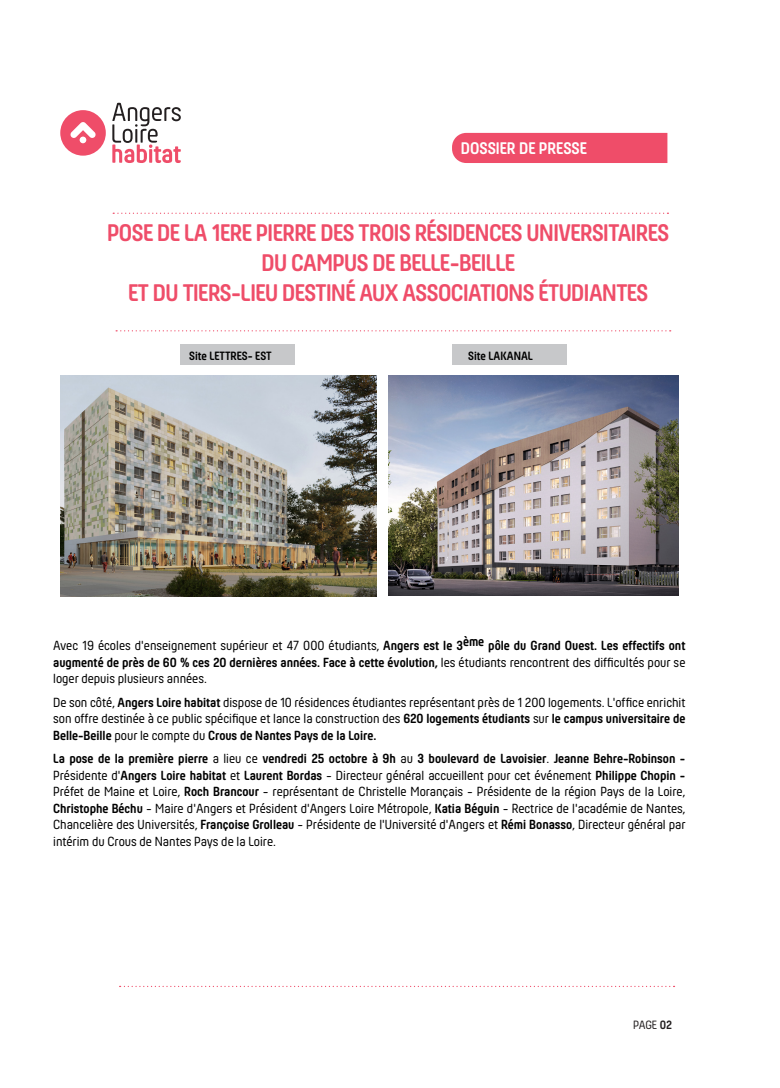
<style>
.page{position:relative;width:780px;height:1088px;background:#fff}
.page>*{position:absolute;margin:0;border:0;box-sizing:border-box;transform-origin:0 0}
.t1{font:700 25px "Hansom FY";letter-spacing:-.02em;color:#ef4d69}
.t2{font:700 17.5px "Hansom FY";color:#fff}
.t3{font:13.75px/16.5px "Hansom FY";color:#000;text-align:justify}
.t4{font:700 12.5px "Hansom FY";color:#000}
.s1{font-weight:700}
</style>
<div class="page">
<svg style="left:112px;top:103px;width:69px;height:60px"></svg>
<div style="left:60px;top:110px;width:46px;height:46px;background:#ef4d69;border-radius:50%"></div>
<svg style="left:70px;top:122px;width:26px;height:21px"></svg>
<div style="left:452px;top:133px;width:215px;height:30px;background:#ef4d69"></div>
<svg style="left:120px;top:986px;width:554px;height:1px"></svg>
<svg style="left:113px;top:213px;width:555px;height:1px"></svg>
<svg style="left:116px;top:330px;width:554px;height:1px"></svg>
<img style="left:388px;top:376px;width:291px;height:220px">
<img style="left:60px;top:376px;width:317px;height:221px">
<div style="left:180px;top:344px;width:115px;height:20px;background:#c7c8ca"></div>
<div style="left:452px;top:344px;width:114px;height:20px;background:#c7c8ca"></div>
<p class="t2" style="left:461px;top:138px;width:127px">DOSSIER DE PRESSE</p>
<p class="t1" style="left:107px;top:219px;width:563px">POSE DE LA 1ERE PIERRE DES TROIS RÉSIDENCES UNIVERSITAIRES</p>
<p class="t1" style="left:261px;top:249px;width:255px">DU CAMPUS DE BELLE-BEILLE</p>
<p class="t1" style="left:128px;top:279px;width:521px">ET DU TIERS-LIEU DESTINÉ AUX ASSOCIATIONS ÉTUDIANTES</p>
<p class="t4" style="left:189px;top:349px;width:84px">Site LETTRES- EST</p>
<p class="t4" style="left:468px;top:349px;width:66px">Site LAKANAL</p>
<p class="t3" style="left:53px;top:637px;width:633px">Avec 19 écoles d'enseignement supérieur et 47 000 étudiants, <span class="s1">Angers est le 3</span><sup>ème</sup> <span class="s1">pôle du Grand Ouest. Les effectifs ont augmenté de près de 60 % ces 20 dernières années. Face à cette évolution,</span> les étudiants rencontrent des difficultés pour se loger depuis plusieurs années.</p>
<p class="t3" style="left:53px;top:694px;width:633px">De son côté, <span class="s1">Angers Loire habitat</span> dispose de 10 résidences étudiantes représentant près de 1 200 logements. L'office enrichit son offre destinée à ce public spécifique et lance la construction des <span class="s1">620 logements étudiants</span> sur <span class="s1">le campus universitaire de Belle-Beille</span> pour le compte du <span class="s1">Crous de Nantes Pays de la Loire.</span></p>
<p class="t3" style="left:53px;top:750px;width:634px"><span class="s1">La pose de la première pierre</span> a lieu ce <span class="s1">vendredi 25 octobre à 9h</span> au <span class="s1">3 boulevard de Lavoisier</span>. <span class="s1">Jeanne Behre-Robinson - </span>Présidente d'<span class="s1">Angers Loire habitat</span> et <span class="s1">Laurent Bordas</span> - Directeur général accueillent pour cet événement <span class="s1">Philippe Chopin - </span>Préfet de Maine et Loire, <span class="s1">Roch Brancour</span> - représentant de Christelle Morançais - Présidente de la région Pays de la Loire, <span class="s1">Christophe Béchu</span> - Maire d'Angers et Président d'Angers Loire Métropole, <span class="s1">Katia Béguin</span> - Rectrice de l'académie de Nantes, Chancelière des Universités, <span class="s1">Françoise Grolleau</span> - Présidente de l'Université d'Angers et <span class="s1">Rémi Bonasso</span>, Directeur général par intérim du Crous de Nantes Pays de la Loire.</p>
</div>
